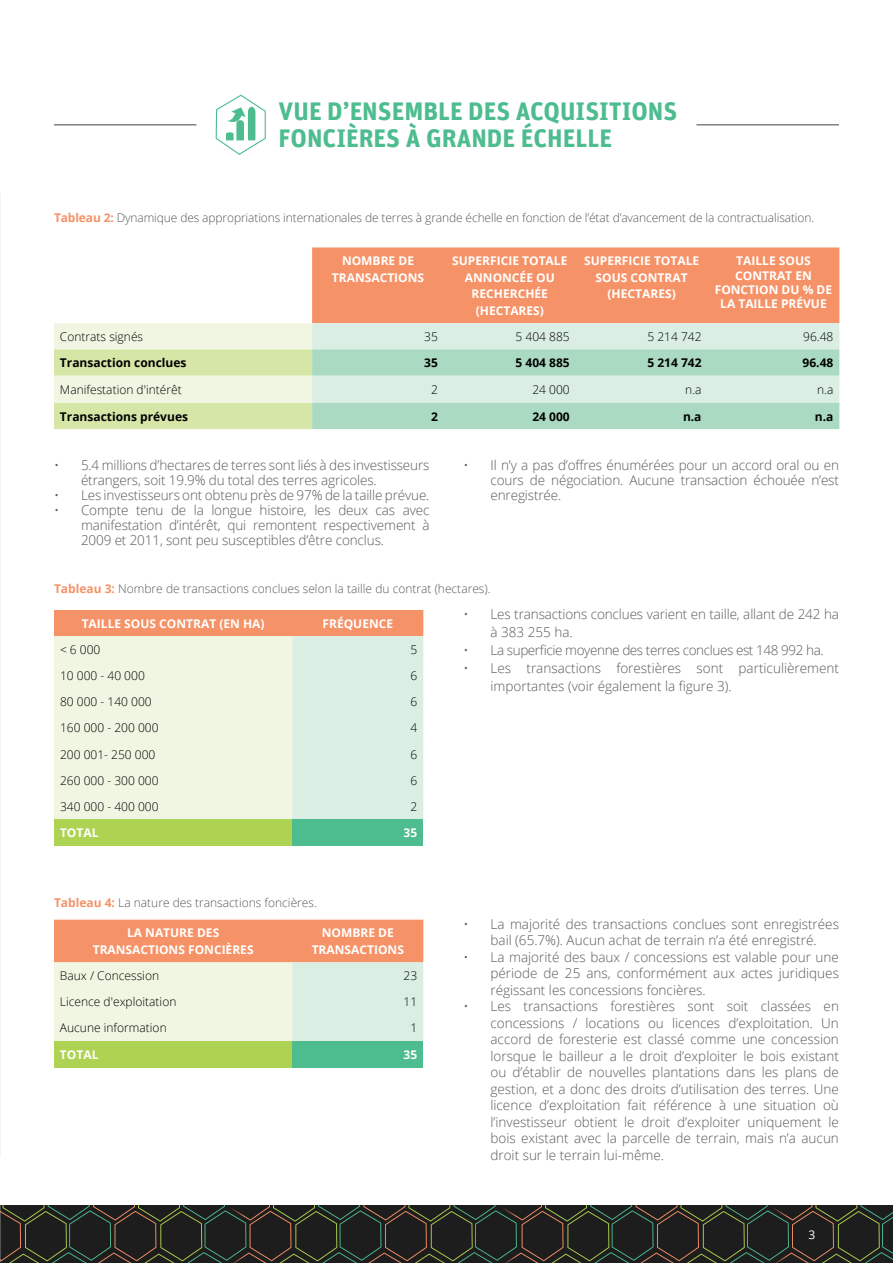
<style>
.page{position:relative;width:893px;height:1263px;background:#fff}
.page>*{position:absolute;margin:0;border:0;box-sizing:border-box;transform-origin:0 0}
.t1{font:700 25.5px/27px "Unit";color:#4dbc8e}
.t2{font:300 13.5px/16.5px "Open Sans";letter-spacing:-.01em;color:#58595b;text-align:justify}
.t3{font:300 13.5px "Open Sans";letter-spacing:-.03em;color:#58595b}
.t4{font:700 12px/16.5px "Open Sans";color:#fff;text-align:center}
.t5{font:300 12px "Open Sans";letter-spacing:-.01em;color:#58595b}
.t6{font:300 12px "Open Sans";color:#000}
.t7{font:700 12px "Open Sans";color:#000}
.t8{font:12px "Open Sans";color:#fff}
.s1{font-weight:700;color:#f69267}
</style>
<div class="page">
<svg style="left:0;top:1205px;width:893px;height:58px;background:#282923"></svg>
<svg style="left:216px;top:95px;width:50px;height:60px"></svg>
<hr style="left:54px;top:124px;width:142px;height:2px;background:#808285">
<svg style="left:54px;top:247px;width:785px;height:182px;background:#dfd3b8"></svg>
<svg style="left:54px;top:610px;width:369px;height:209px;background:#eae7d3"></svg>
<div style="left:54px;top:819px;width:238px;height:27px;background:#aed251"></div>
<div style="left:292px;top:819px;width:131px;height:27px;background:#4dbc8e"></div>
<hr style="left:696px;top:124px;width:143px;height:2px;background:#808285">
<svg style="left:54px;top:920px;width:369px;height:121px;background:#edd1b7"></svg>
<div style="left:54px;top:1041px;width:238px;height:26px;background:#aed251"></div>
<div style="left:292px;top:1041px;width:131px;height:26px;background:#4dbc8e"></div>
<h1 class="t1" style="left:279px;top:97px;width:400px">VUE D’ENSEMBLE DES ACQUISITIONS<br>FONCIÈRES À GRANDE ÉCHELLE</h1>
<p class="t5" style="left:54px;top:209px;width:762px"><span class="s1">TABLEAU 2:</span> Dynamique des appropriations internationales de terres à grande échelle en fonction de l’état d’avancement de la contractualisation.</p>
<p class="t4" style="left:332px;top:252px;width:94px">NOMBRE DE<br>TRANSACTIONS</p>
<p class="t4" style="left:452px;top:252px;width:117px">SUPERFICIE TOTALE<br>ANNONCÉE OU<br>RECHERCHÉE (HECTARES)</p>
<p class="t4" style="left:584px;top:252px;width:117px">SUPERFICIE TOTALE<br>SOUS CONTRAT (HECTARES)</p>
<p class="t4" style="left:715px;top:253px;width:119px;line-height:14.4px">TAILLE SOUS<br>CONTRAT EN<br>FONCTION DU % DE<br>LA TAILLE PRÉVUE</p>
<p class="t6" style="left:60px;top:328px;width:85px">Contrats signés</p>
<p class="t6" style="left:424px;top:328px;width:15px">35</p>
<p class="t6" style="left:516px;top:328px;width:56px">5 404 885</p>
<p class="t6" style="left:647px;top:328px;width:56px">5 214 742</p>
<p class="t6" style="left:803px;top:328px;width:32px">96.48</p>
<p class="t7" style="left:60px;top:354px;width:128px">TRANSACTION CONCLUES</p>
<p class="t7" style="left:424px;top:354px;width:15px">35</p>
<p class="t7" style="left:516px;top:354px;width:56px">5 404 885</p>
<p class="t7" style="left:647px;top:354px;width:56px">5 214 742</p>
<p class="t7" style="left:803px;top:354px;width:32px">96.48</p>
<p class="t6" style="left:60px;top:381px;width:123px">Manifestation d'intérêt</p>
<p class="t6" style="left:431px;top:381px;width:8px">2</p>
<p class="t6" style="left:532px;top:381px;width:39px">24 000</p>
<p class="t6" style="left:685px;top:381px;width:18px">n.a</p>
<p class="t6" style="left:817px;top:381px;width:18px">n.a</p>
<p class="t7" style="left:60px;top:408px;width:130px">TRANSACTIONS PRÉVUES</p>
<p class="t7" style="left:431px;top:408px;width:8px">2</p>
<p class="t7" style="left:532px;top:408px;width:39px">24 000</p>
<p class="t7" style="left:683px;top:408px;width:20px">N.A</p>
<p class="t7" style="left:815px;top:408px;width:20px">N.A</p>
<p class="t2" style="left:81px;top:457px;width:350px;line-height:15px;text-indent:-27px">• 5.4 millions d’hectares de terres sont liés à des investisseurs étrangers, soit 19.9% du total des terres agricoles.</p>
<p class="t2" style="left:54px;top:486px;width:377px">• Les investisseurs ont obtenu près de 97% de la taille prévue.</p>
<p class="t2" style="left:81px;top:502px;width:350px;line-height:15px;text-indent:-27px">• Compte tenu de la longue histoire, les deux cas avec manifestation d’intérêt, qui remontent respectivement à 2009 et 2011, sont peu susceptibles d’être conclus.</p>
<p class="t2" style="left:490px;top:457px;width:350px;line-height:15px;text-indent:-27px">• Il n’y a pas d’offres énumérées pour un accord oral ou en cours de négociation. Aucune transaction échouée n’est enregistrée.</p>
<p class="t5" style="left:54px;top:580px;width:438px"><span class="s1">TABLEAU 3:</span> Nombre de transactions conclues selon la taille du contrat (hectares).</p>
<p class="t4" style="left:82px;top:615px;width:184px">TAILLE SOUS CONTRAT (EN HA)</p>
<p class="t4" style="left:322px;top:615px;width:72px">FRÉQUENCE</p>
<p class="t6" style="left:60px;top:641px;width:42px">&lt; 6 000</p>
<p class="t6" style="left:410px;top:641px;width:8px">5</p>
<p class="t6" style="left:60px;top:667px;width:86px">10 000 - 40 000</p>
<p class="t6" style="left:410px;top:667px;width:8px">6</p>
<p class="t6" style="left:60px;top:694px;width:93px">80 000 - 140 000</p>
<p class="t6" style="left:410px;top:694px;width:8px">6</p>
<p class="t6" style="left:60px;top:720px;width:100px">160 000 - 200 000</p>
<p class="t6" style="left:410px;top:720px;width:8px">4</p>
<p class="t6" style="left:60px;top:746px;width:97px">200 001- 250 000</p>
<p class="t6" style="left:410px;top:746px;width:8px">6</p>
<p class="t6" style="left:60px;top:772px;width:100px">260 000 - 300 000</p>
<p class="t6" style="left:410px;top:772px;width:8px">6</p>
<p class="t6" style="left:60px;top:798px;width:100px">340 000 - 400 000</p>
<p class="t6" style="left:410px;top:798px;width:8px">2</p>
<p class="t4" style="left:60px;top:824px;width:40px">TOTAL</p>
<p class="t4" style="left:404px;top:824px;width:15px">35</p>
<p class="t2" style="left:490px;top:605px;width:350px;line-height:18px;text-indent:-27px">• Les transactions conclues varient en taille, allant de 242 ha à 383 255 ha.</p>
<p class="t3" style="left:463px;top:641px;width:362px">• La superficie moyenne des terres conclues est 148 992 ha.</p>
<p class="t2" style="left:490px;top:659px;width:350px;line-height:18px;text-indent:-27px">• Les transactions forestières sont particulièrement importantes (voir également la figure 3).</p>
<p class="t5" style="left:54px;top:894px;width:264px"><span class="s1">TABLEAU 4:</span> La nature des transactions foncières.</p>
<p class="t4" style="left:93px;top:924px;width:162px">LA NATURE DES<br>TRANSACTIONS FONCIÈRES</p>
<p class="t4" style="left:312px;top:924px;width:94px">NOMBRE DE<br>TRANSACTIONS</p>
<p class="t6" style="left:60px;top:967px;width:101px">Baux / Concession</p>
<p class="t6" style="left:404px;top:967px;width:15px">23</p>
<p class="t6" style="left:60px;top:994px;width:118px">Licence d'exploitation</p>
<p class="t6" style="left:404px;top:994px;width:15px">11</p>
<p class="t6" style="left:60px;top:1020px;width:108px">Aucune information</p>
<p class="t6" style="left:410px;top:1020px;width:8px">1</p>
<p class="t4" style="left:60px;top:1046px;width:32px">TOTAL</p>
<p class="t4" style="left:404px;top:1046px;width:15px">35</p>
<p class="t2" style="left:463px;top:915px;width:377px;text-align:center">• La majorité des transactions conclues sont enregistrées bail (65.7%). Aucun achat de terrain n’a été enregistré.</p>
<p class="t2" style="left:490px;top:948px;width:350px;text-indent:-27px">• La majorité des baux / concessions est valable pour une période de 25 ans, conformément aux actes juridiques régissant les concessions foncières.</p>
<p class="t2" style="left:490px;top:998px;width:350px;text-indent:-27px">• Les transactions forestières sont soit classées en concessions / locations ou licences d’exploitation. Un accord de foresterie est classé comme une concession lorsque le bailleur a le droit d’exploiter le bois existant ou d’établir de nouvelles plantations dans les plans de gestion, et a donc des droits d’utilisation des terres. Une licence d’exploitation fait référence à une situation où l’investisseur obtient le droit d’exploiter uniquement le bois existant avec la parcelle de terrain, mais n’a aucun droit sur le terrain lui-même.</p>
<p class="t8" style="left:808px;top:1226px;width:8px">3</p>
</div>
